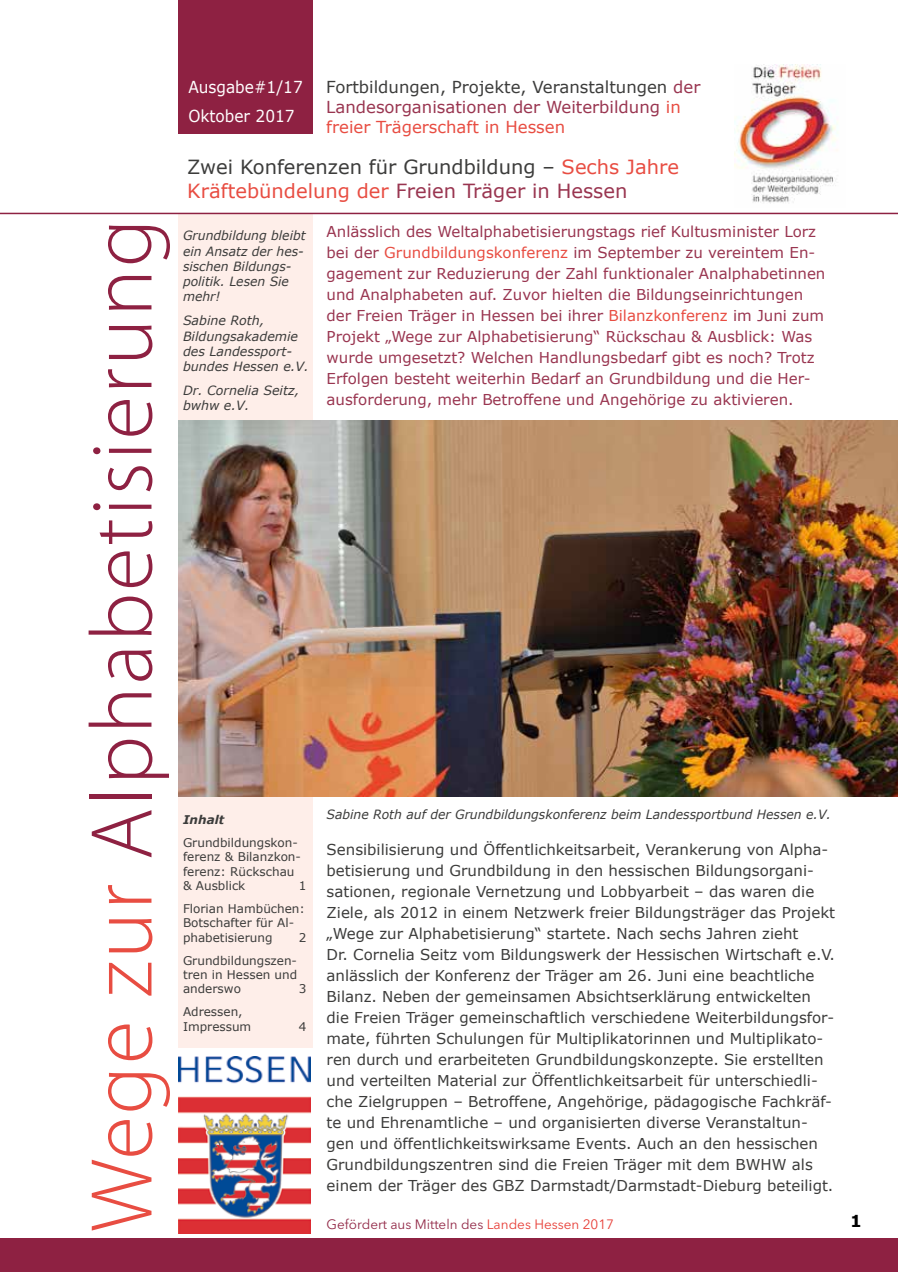
<style>
.page{position:relative;width:898px;height:1272px;background:#fff}
.page>*{position:absolute;margin:0;border:0;box-sizing:border-box;transform-origin:0 0}
.t1{font:300 88.5px "Myriad Pro";letter-spacing:.025em;color:#8e2142}
.t2{font:19.5px/23.4px "Verdana";color:#3c3c3b}
.t3{font:16.5px/19.8px "Verdana";color:#993550}
.t4{font:16.5px/28.3px "Verdana";color:#fff;scale:.93 1}
.t5{font:700 16.5px "Verdana";color:#000}
.t6{font:15px/21px "Verdana";color:#3c3c3b}
.t7{font:15px/21px "Verdana";color:#993550}
.t8{font:13.5px "Avenir Next LT Pro";color:#932b49}
.t9{font:italic 12.75px/15.3px "Verdana";color:#3c3c3b}
.t10{font:12px/14.4px "Verdana";color:#3c3c3b}
.t11{font:italic 700 12px "Verdana";color:#3c3c3b}
.s1{color:#3c3c3b}
.s2{color:#e84d42}
.s3{color:#993550}
.s4{color:#e74039}
</style>
<div class="page">
<div style="left:179px;top:0;width:134px;height:133px;background:#8e2142"></div>
<img style="left:734px;top:65px;width:102px;height:139px">
<div style="left:0;top:1238px;width:897px;height:33px;background:#8e2142"></div>
<div style="left:179px;top:213px;width:134px;height:601px;background:#feeee9"></div>
<img style="left:179px;top:1056px;width:131px;height:177px">
<hr style="left:0;top:213px;width:897px;height:1px;background:#8e2142">
<div style="left:179px;top:806px;width:134px;height:242px;background:#feeee9"></div>
<img style="left:179px;top:420px;width:718px;height:376px">
<p class="t3" style="left:326px;top:77px;width:375px"><span class="s1">Fortbildungen, Projekte, Veranstaltungen</span> der<br>Landesorganisationen der Weiterbildung <span class="s2">in freier Trägerschaft in Hessen</span></p>
<h2 class="t2" style="left:187px;top:155px;width:493px">Zwei Konferenzen für Grundbildung – <span class="s2">Sechs Jahre<br>Kräftebündelung der</span> <span class="s3">Freien Träger in Hessen</span></h2>
<p class="t4" style="left:188px;top:73px;width:125px">Ausgabe#1/17<br>Oktober 2017</p>
<h1 class="t1" style="left:69px;top:1231px;width:1014px;rotate:-90deg"><span class="s2">Wege zur</span> Alphabetisierung</h1>
<p class="t9" style="left:183px;top:227px;width:124px">Grundbildung bleibt ein Ansatz der hes&shy;sischen Bildungs&shy;politik. Lesen Sie mehr!</p>
<p class="t9" style="left:183px;top:312px;width:127px">Sabine Roth,<br>Bildungsakademie des Landessport&shy;bundes Hessen e.V.</p>
<p class="t9" style="left:183px;top:382px;width:118px">Dr. Cornelia Seitz, bwhw e.V.</p>
<p class="t11" style="left:183px;top:811px;width:43px">Inhalt</p>
<p class="t10" style="left:183px;top:834px;width:119px">Grundbildungskon&shy;ferenz &amp; Bilanzkon&shy;ferenz: Rückschau &amp; Ausblick</p>
<p class="t10" style="left:183px;top:873px;width:125px;line-height:23px;text-align:right">1<br>Florian Hambüchen:</p>
<p class="t10" style="left:183px;top:915px;width:113px">Botschafter für Al&shy;phabetisierung</p>
<p class="t10" style="left:299px;top:929px;width:9px">2</p>
<p class="t10" style="left:183px;top:952px;width:116px;text-align:justify">Grundbildungszen&shy;tren in Hessen und anderswo</p>
<p class="t10" style="left:299px;top:981px;width:9px">3</p>
<p class="t10" style="left:183px;top:1004px;width:70px">Adressen,<br>Impressum</p>
<p class="t10" style="left:299px;top:1018px;width:9px">4</p>
<p class="t7" style="left:326px;top:220px;width:500px">Anlässlich des Weltalphabetisierungstags rief Kultusminister Lorz bei der <span class="s2">Grundbildungskonferenz</span> im September zu vereintem En&shy;gagement zur Reduzierung der Zahl funktionaler Analphabetinnen und Analphabeten auf. Zuvor hielten die Bildungseinrichtungen der Freien Träger in Hessen bei ihrer <span class="s2">Bilanzkonferenz</span> im Juni zum Projekt „Wege zur Alphabetisierung“ Rückschau &amp; Ausblick: Was wurde umgesetzt? Welchen Handlungsbedarf gibt es noch? Trotz Erfolgen besteht weiterhin Bedarf an Grundbildung und die Her&shy;ausforderung, mehr Betroffene und Angehörige zu aktivieren.</p>
<p class="t9" style="left:326px;top:806px;width:505px">Sabine Roth auf der Grundbildungskonferenz beim Landessportbund Hessen e.V.</p>
<p class="t6" style="left:326px;top:838px;width:510px">Sensibilisierung und Öffentlichkeitsarbeit, Verankerung von Alpha&shy;betisierung und Grundbildung in den hessischen Bildungsorgani&shy;sationen, regionale Vernetzung und Lobbyarbeit – das waren die Ziele, als 2012 in einem Netzwerk freier Bildungsträger das Projekt „Wege zur Alphabetisierung“ startete. Nach sechs Jahren zieht<br>Dr. Cornelia Seitz vom Bildungswerk der Hessischen Wirtschaft e.V. anlässlich der Konferenz der Träger am 26. Juni eine beachtliche Bilanz. Neben der gemeinsamen Absichtserklärung entwickelten die Freien Träger gemeinschaftlich verschiedene Weiterbildungsfor&shy;mate, führten Schulungen für Multiplikatorinnen und Multiplikato&shy;ren durch und erarbeiteten Grundbildungskonzepte. Sie erstellten und verteilten Material zur Öffentlichkeitsarbeit für unterschiedli&shy;che Zielgruppen – Betroffene, Angehörige, pädagogische Fachkräf&shy;te und Ehrenamtliche – und organisierten diverse Veranstaltun&shy;gen und öffentlichkeitswirksame Events. Auch an den hessischen Grundbildungszentren sind die Freien Träger mit dem BWHW als einem der Träger des GBZ Darmstadt/Darmstadt-Dieburg beteiligt.</p>
<p class="t8" style="left:326px;top:1216px;width:289px">Gefördert aus Mitteln des <span class="s4">Landes Hessen 2017</span></p>
<p class="t5" style="left:849px;top:1210px;width:13px">1</p>
</div>
